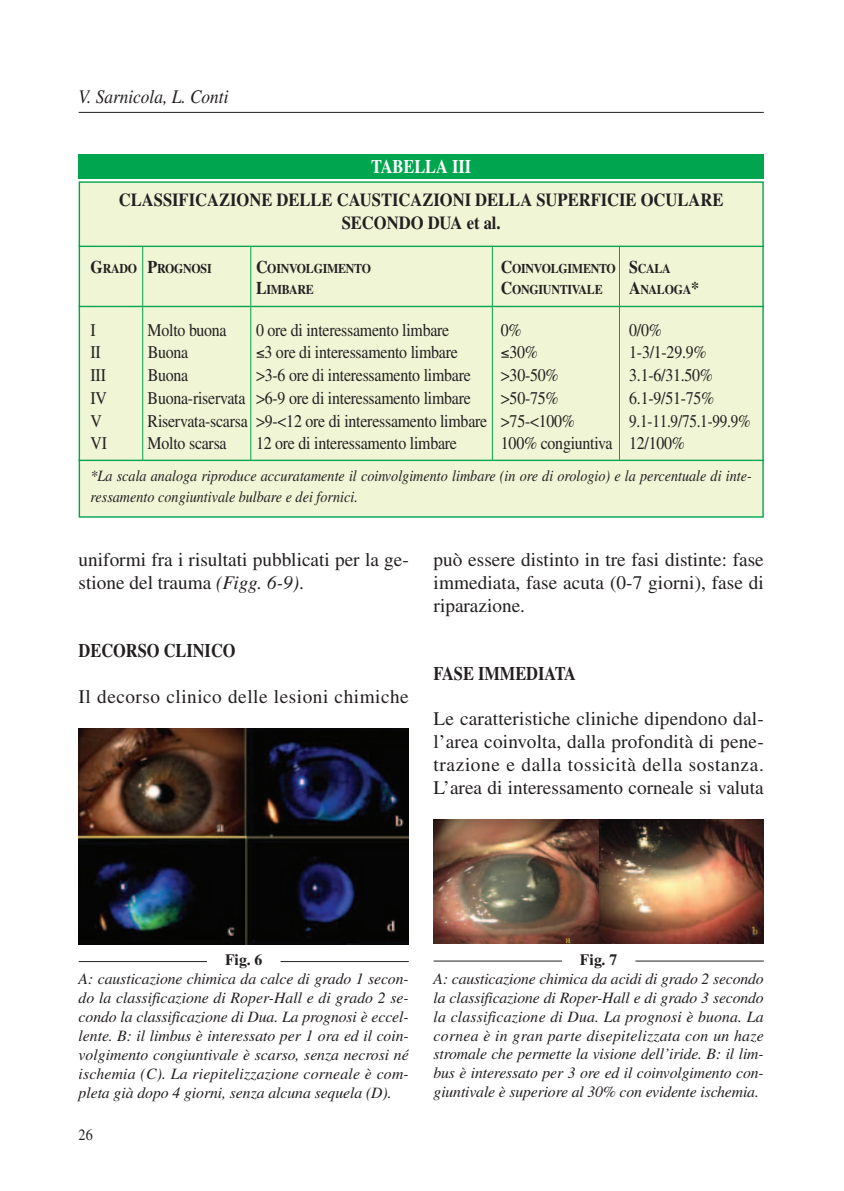
<style>
.page{position:relative;width:844px;height:1191px;background:#fff}
.page>*{position:absolute;margin:0;border:0;box-sizing:border-box;transform-origin:0 0}
.t1{font:19.25px/22.8px "Times";color:#231f20;text-align:justify}
.t2{font:19.25px "Times";letter-spacing:.025em;color:#231f20}
.t3{font:700 19.25px "Times";color:#231f20;scale:.85 1}
.t4{font:italic 19.25px "Times";color:#231f20;scale:.9 1}
.t5{font:700 19.25px "Times";color:#fff;scale:.85 1}
.t6{font:700 18.38px/22.8px "Times";color:#231f20;text-align:center;scale:.9 1}
.t7{font:17.85px "Times";letter-spacing:-.015em;color:#231f20;scale:.89 1}
.t8{font:17.85px "Times";letter-spacing:-.015em;color:#231f20;scale:.85 1}
.t9{font:italic 15.75px/18.9px "Times";letter-spacing:-.005em;color:#231f20}
.t10{font:italic 15.75px/21px "Times";letter-spacing:-.005em;color:#231f20;scale:.9 1}
.t11{font:15.75px "Times";color:#231f20;scale:.9 1}
.t12{font:700 13.47px "Times";letter-spacing:-.02em;color:#231f20;scale:.89 1}
.s1{font-size:17.85px}
.s2{font-style:italic}
.s3{font-weight:700;font-style:normal}
</style>
<div class="page">
<hr style="left:79px;top:112px;width:684px;height:1px;background:#231f20">
<div style="left:79px;top:182px;width:683px;height:335px;background:#f0f5d5"></div>
<div style="left:79px;top:154px;width:684px;height:25px;background:#00a54f"></div>
<hr style="left:79px;top:246px;width:684px;height:1px;background:#00a54f">
<hr style="left:79px;top:306px;width:684px;height:1px;background:#00a54f">
<hr style="left:79px;top:459px;width:684px;height:2px;background:#00a54f">
<hr style="left:142px;top:246px;width:1px;height:214px;background:#00a54f">
<hr style="left:250px;top:246px;width:1px;height:214px;background:#00a54f">
<hr style="left:492px;top:246px;width:1px;height:214px;background:#00a54f">
<hr style="left:619px;top:246px;width:1px;height:214px;background:#00a54f">
<img style="left:79px;top:729px;width:329px;height:215px">
<hr style="left:79px;top:961px;width:128px;height:1px;background:#231f20">
<hr style="left:280px;top:961px;width:128px;height:1px;background:#231f20">
<img style="left:433px;top:819px;width:330px;height:125px">
<hr style="left:433px;top:960px;width:128px;height:1px;background:#231f20">
<hr style="left:635px;top:960px;width:128px;height:1px;background:#231f20">
<p class="t4" style="left:79px;top:90px;width:168px">V. Sarnicola, L. Conti</p>
<p class="t5" style="left:371px;top:159px;width:119px">TABELLA III</p>
<p class="t6" style="left:119px;top:190px;width:673px">CLASSIFICAZIONE DELLE CAUSTICAZIONI DELLA SUPERFICIE OCULARE<br>SECONDO DUA et al.</p>
<p class="t12" style="left:90px;top:263px;width:137px"><span class="s1">G</span>RADO <span class="s1">P</span>ROGNOSI</p>
<p class="t12" style="left:256px;top:263px;width:131px"><span class="s1">C</span>OINVOLGIMENTO</p>
<p class="t12" style="left:500px;top:263px;width:192px"><span class="s1">C</span>OINVOLGIMENTO <span class="s1">S</span>CALA</p>
<p class="t12" style="left:256px;top:284px;width:66px"><span class="s1">L</span>IMBARE</p>
<p class="t12" style="left:500px;top:284px;width:116px"><span class="s1">C</span>ONGIUNTIVALE</p>
<p class="t12" style="left:629px;top:284px;width:80px"><span class="s1">A</span>NALOGA<span class="s1">*</span></p>
<p class="t7" style="left:90px;top:323px;width:7px">I</p>
<p class="t7" style="left:148px;top:323px;width:90px">Molto buona</p>
<p class="t7" style="left:256px;top:323px;width:218px">0 ore di interessamento limbare</p>
<p class="t7" style="left:500px;top:323px;width:25px">0%</p>
<p class="t7" style="left:629px;top:323px;width:38px">0/0%</p>
<p class="t7" style="left:90px;top:346px;width:13px">II</p>
<p class="t7" style="left:148px;top:346px;width:47px">Buona</p>
<p class="t7" style="left:256px;top:346px;width:228px">≤3 ore di interessamento limbare</p>
<p class="t7" style="left:500px;top:346px;width:43px">≤30%</p>
<p class="t7" style="left:629px;top:346px;width:89px">1-3/1-29.9%</p>
<p class="t7" style="left:90px;top:369px;width:19px">III</p>
<p class="t7" style="left:148px;top:369px;width:47px">Buona</p>
<p class="t7" style="left:256px;top:369px;width:243px">&gt;3-6 ore di interessamento limbare</p>
<p class="t7" style="left:501px;top:369px;width:66px">&gt;30-50%</p>
<p class="t7" style="left:629px;top:369px;width:96px">3.1-6/31.50%</p>
<p class="t7" style="left:90px;top:391px;width:20px">IV</p>
<p class="t7" style="left:148px;top:391px;width:364px">Buona-riservata &gt;6-9 ore di interessamento limbare</p>
<p class="t7" style="left:501px;top:391px;width:66px">&gt;50-75%</p>
<p class="t7" style="left:629px;top:391px;width:97px">6.1-9/51-75%</p>
<p class="t7" style="left:90px;top:414px;width:14px">V</p>
<p class="t7" style="left:148px;top:414px;width:482px">Riservata-scarsa &gt;9-&lt;12 ore di interessamento limbare &gt;75-&lt;100%</p>
<p class="t8" style="left:629px;top:414px;width:144px">9.1-11.9/75.1-99.9%</p>
<p class="t7" style="left:90px;top:437px;width:20px">VI</p>
<p class="t7" style="left:148px;top:437px;width:90px">Molto scarsa</p>
<p class="t7" style="left:256px;top:437px;width:227px">12 ore di interessamento limbare</p>
<p class="t7" style="left:501px;top:437px;width:208px">100% congiuntiva 12/100%</p>
<p class="t10" style="left:90px;top:466px;width:736px">*La scala analoga riproduce accuratamente il coinvolgimento limbare (in ore di orologio) e la percentuale di inte&shy;ressamento congiuntivale bulbare e dei fornici.</p>
<p class="t1" style="left:79px;top:550px;width:331px">uniformi fra i risultati pubblicati per la ge&shy;stione del trauma <span class="s2">(Figg. 6-9)</span>.</p>
<p class="t3" style="left:79px;top:643px;width:186px">DECORSO CLINICO</p>
<p class="t2" style="left:79px;top:689px;width:331px">Il decorso clinico delle lesioni chimiche</p>
<p class="t1" style="left:433px;top:550px;width:331px">può essere distinto in tre fasi distinte: fase immediata, fase acuta (0-7 giorni), fase di riparazione.</p>
<p class="t3" style="left:433px;top:666px;width:169px">FASE IMMEDIATA</p>
<p class="t1" style="left:433px;top:709px;width:331px">Le caratteristiche cliniche dipendono dal&shy;l’area coinvolta, dalla profondità di pene&shy;trazione e dalla tossicità della sostanza.<br>L’area di interessamento corneale si valuta</p>
<p class="t9" style="left:79px;top:952px;width:331px;text-indent:146px"><span class="s3">Fig. 6<br></span>A: causticazione chimica da calce di grado 1 secon&shy;do la classificazione di Roper-Hall e di grado 2 se&shy;condo la classificazione di Dua. La prognosi è eccel&shy;lente. B: il limbus è interessato per 1 ora ed il coin&shy;volgimento congiuntivale è scarso, senza necrosi né ischemia (C). La riepitelizzazione corneale è com&shy;pleta già dopo 4 giorni, senza alcuna sequela (D).</p>
<p class="t9" style="left:433px;top:951px;width:331px;text-align:center"><span class="s3">Fig. 7<br></span>A: causticazione chimica da acidi di grado 2 secondo la classificazione di Roper-Hall e di grado 3 secondo la classificazione di Dua. La prognosi è buona. La cornea è in gran parte disepitelizzata con un haze stromale che permette la visione dell’iride. B: il lim&shy;bus è interessato per 3 ore ed il coinvolgimento con&shy;giuntivale è superiore al 30% con evidente ischemia.</p>
<p class="t11" style="left:79px;top:1129px;width:17px">26</p>
</div>
